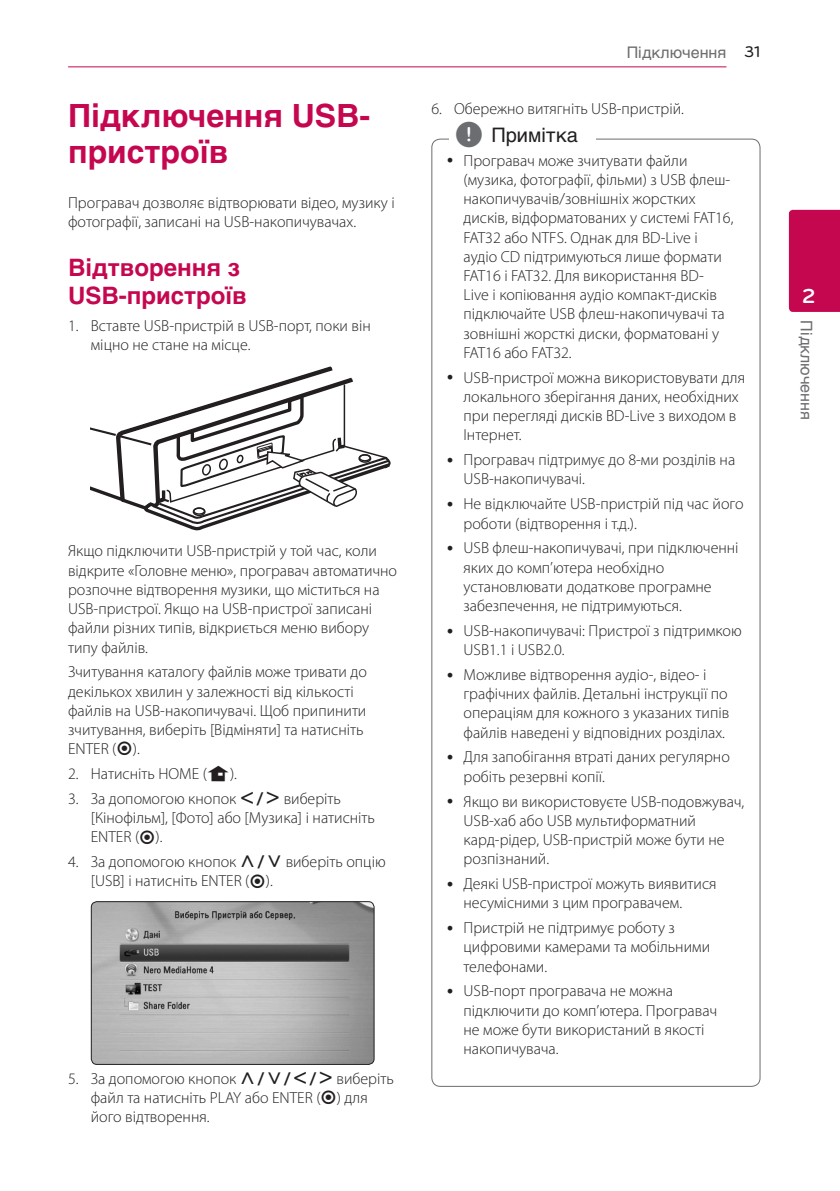
<style>
.page{position:relative;width:840px;height:1191px;background:#fff}
.page>*{position:absolute;margin:0;border:0;box-sizing:border-box;transform-origin:0 0}
.Title_1{font:700 32px/36px "Helvetica Cyr";color:#c50750}
.Title_2{font:700 24px/28px "Helvetica Cyr";color:#c50750}
.t1{font:700 21px "Bryant LG";color:#fff}
.t2{font:20px "Helvetica Cyr Upright";color:#231f20}
.Content_text_Light{font:300 16px/19.2px "Myriad Pro";color:#231f20}
.Content_text_Num{font:300 16px/19.2px "Myriad Pro";color:#231f20}
.t3{font:16px "Helvetica Cyr Upright";color:#6c6d70}
.s1{font-family:"UPSYS Common";font-weight:400}
.s2{font-family:"Bryant LG";font-weight:500;color:#231f20}
.s3{font-family:"UPSYS Common";font-size:30px;color:#6c6d70}
</style>
<div class="page">
<hr style="left:68px;top:66px;width:658px;height:1px;background:#c50750">
<div style="left:788px;top:210px;width:51px;height:102px;background:#c50750"></div>
<svg style="left:91px;top:366px;width:300px;height:165px"></svg>
<img style="left:91px;top:901px;width:283px;height:163px">
<div style="left:91px;top:901px;width:283px;height:164px;border:1px solid #231f20;border-radius:6px"></div>
<p class="Title_1" style="left:68px;top:98px;width:303px">Підключення USB&shy;пристроїв</p>
<p class="Content_text_Light" style="left:68px;top:193px;width:328px">Програвач дозволяє відтворювати відео, музику і фотографії, записані на USB-накопичувачах.</p>
<p class="Title_2" style="left:68px;top:254px;width:180px">Відтворення з<br>USB-пристроїв</p>
<p class="Content_text_Num" style="left:91px;top:315px;width:281px;text-indent:-23px">1. Вставте USB-пристрій в USB-порт, поки він міцно не стане на місце.</p>
<p class="Content_text_Light" style="left:68px;top:541px;width:330px">Якщо підключити USB-пристрій у той час, коли відкрите «Головне меню», програвач автоматично розпочне відтворення музики, що міститься на USB-пристрої. Якщо на USB-пристрої записані файли різних типів, відкриється меню вибору типу файлів.</p>
<p class="Content_text_Light" style="left:68px;top:662px;width:300px">Зчитування каталогу файлів може тривати до декількох хвилин у залежності від кількості файлів на USB-накопичувачі. Щоб припинити зчитування, виберіть [Відміняти] та натисніть ENTER (<span class="s1">b</span>).</p>
<p class="Content_text_Num" style="left:68px;top:764px;width:170px">2. Натисніть HOME (<span class="s1">n</span>).</p>
<p class="Content_text_Num" style="left:91px;top:789px;width:285px;text-indent:-23px">3. За допомогою кнопок <span class="s1">A/D</span> виберіть [Кінофільм], [Фото] або [Музика] і натисніть<br>ENTER (<span class="s1">b</span>).</p>
<p class="Content_text_Num" style="left:91px;top:852px;width:296px;text-indent:-23px">4. За допомогою кнопок <span class="s1">W/S</span> виберіть опцію [USB] і натисніть ENTER (<span class="s1">b</span>).</p>
<p class="Content_text_Num" style="left:91px;top:1069px;width:304px;text-indent:-23px">5. За допомогою кнопок <span class="s1">W/S/A/D</span> виберіть файл та натисніть PLAY або ENTER (<span class="s1">b</span>) для його відтворення.</p>
<p class="t3" style="left:626px;top:43px;width:135px">Підключення <span class="s2">31</span></p>
<p class="Content_text_Num" style="left:431px;top:99px;width:254px">6. Обережно витягніть USB-пристрій.</p>
<p class="Content_text_Light" style="left:463px;top:151px;width:271px">Програвач може зчитувати файли (музика, фотографії, фільми) з USB флеш&shy;накопичувачів/зовнішніх жорстких дисків, відформатованих у системі FAT16, FAT32 або NTFS. Однак для BD-Live і аудіо CD підтримуються лише формати FAT16 і FAT32. Для використання BD-<br>Live і копіювання аудіо компакт-дисків підключайте USB флеш-накопичувачі та зовнішні жорсткі диски, форматовані у FAT16 або FAT32.</p>
<p class="Content_text_Light" style="left:463px;top:367px;width:283px">USB-пристрої можна використовувати для локального зберігання даних, необхідних при перегляді дисків BD-Live з виходом в Інтернет.</p>
<p class="Content_text_Light" style="left:463px;top:450px;width:273px">Програвач підтримує до 8-ми розділів на<br>USB-накопичувачі.</p>
<p class="Content_text_Light" style="left:463px;top:494px;width:281px">Не відключайте USB-пристрій під час його роботи (відтворення і т.д.).</p>
<p class="Content_text_Light" style="left:463px;top:538px;width:276px">USB флеш-накопичувачі, при підключенні яких до комп’ютера необхідно установлювати додаткове програмне забезпечення, не підтримуються.</p>
<p class="Content_text_Light" style="left:463px;top:621px;width:279px">USB-накопичувачі: Пристрої з підтримкою<br>USB1.1 і USB2.0.</p>
<p class="Content_text_Light" style="left:463px;top:665px;width:267px">Можливе відтворення аудіо-, відео- і графічних файлів. Детальні інструкції по операціям для кожного з указаних типів файлів наведені у відповідних розділах.</p>
<p class="Content_text_Light" style="left:463px;top:747px;width:268px">Для запобігання втраті даних регулярно робіть резервні копії.</p>
<p class="Content_text_Light" style="left:463px;top:791px;width:282px">Якщо ви використовуєте USB-подовжувач,<br>USB-хаб або USB мультиформатний кард-рідер, USB-пристрій може бути не розпізнаний.</p>
<p class="Content_text_Light" style="left:463px;top:874px;width:254px">Деякі USB-пристрої можуть виявитися несумісними з цим програвачем.</p>
<p class="Content_text_Light" style="left:463px;top:918px;width:248px">Пристрій не підтримує роботу з цифровими камерами та мобільними телефонами.</p>
<p class="Content_text_Light" style="left:463px;top:981px;width:255px">USB-порт програвача не можна підключити до комп’ютера. Програвач не може бути використаний в якості накопичувача.</p>
<p class="t2" style="left:454px;top:124px;width:125px"><span class="s3">,</span> Примітка</p>
<h3 class="t1" style="left:801px;top:283px;width:15px">2</h3>
<p class="t3" style="left:814px;top:320px;width:101px;rotate:90deg">Підключення</p>
</div>
